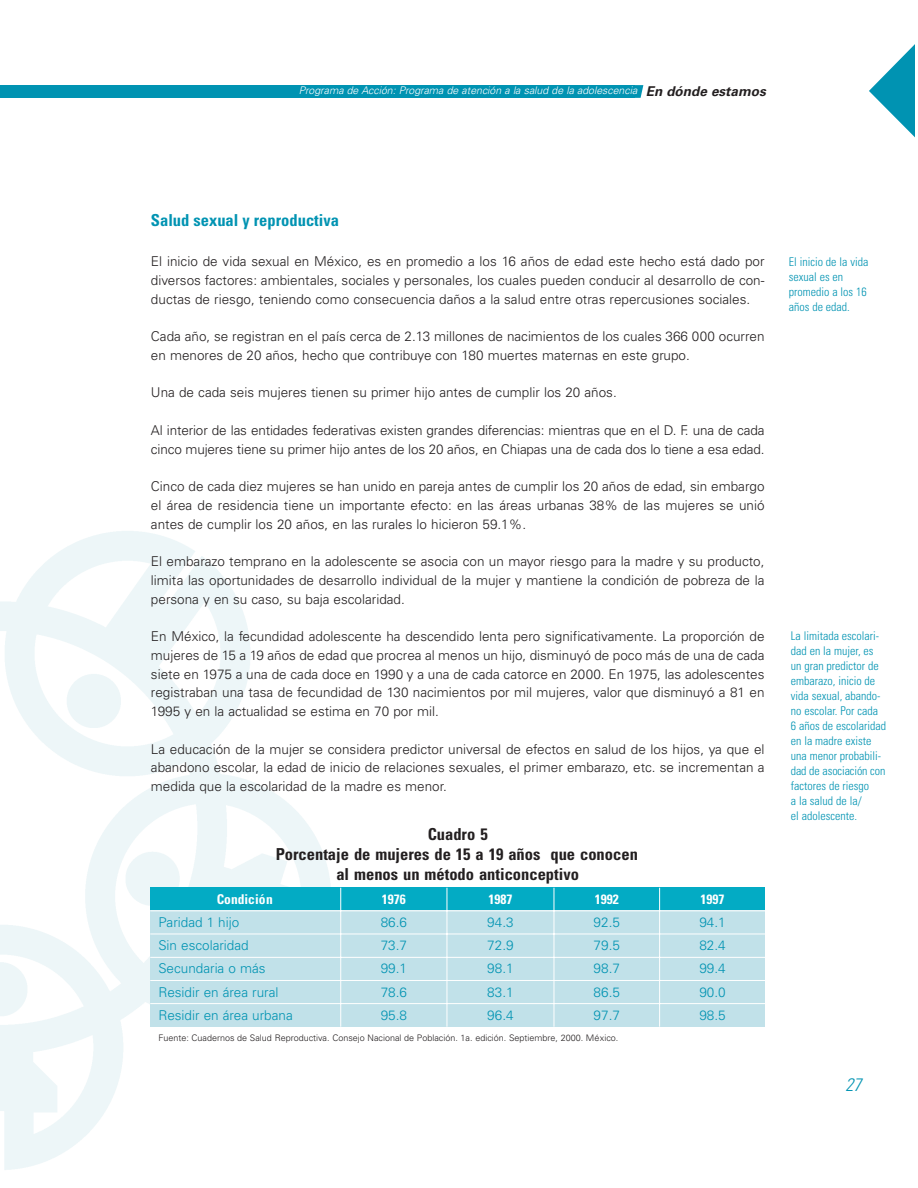
<style>
.page{position:relative;width:918px;height:1188px;background:#fff}
.page>*{position:absolute;margin:0;border:0;box-sizing:border-box;transform-origin:0 0}
.t1{font:italic 300 condensed 18px "Univers";color:#0093b2}
.t2{font:700 condensed 16.5px/19.8px "Univers";color:#231f20;text-align:center}
.t3{font:700 condensed 16.5px "Univers";color:#0093b2}
.t4{font:300 13.5px/18.8px "Univers";color:#231f20;text-align:justify}
.t5{font:300 13.5px "Univers";color:#0093b2}
.t6{font:700 condensed 13.5px "Univers";color:#fff}
.t7{font:300 condensed 12px/15px "Univers";color:#0093b2}
.t8{font:italic 300 10.5px "Univers";color:#fff}
.t9{font:300 9px "Univers";color:#231f20}
.s1{font-weight:700;font-size:13.5px;color:#231f20}
</style>
<div class="page">
<img style="left:1px;top:531px;width:338px;height:639px">
<svg style="left:869px;top:44px;width:46px;height:94px"></svg>
<div style="left:1px;top:85px;width:634px;height:13px;background:#0093b2"></div>
<svg style="left:635px;top:85px;width:8px;height:13px"></svg>
<div style="left:150px;top:888px;width:191px;height:23px;background:#03abc4"></div>
<div style="left:341px;top:888px;width:106px;height:23px;background:#03abc4"></div>
<div style="left:447px;top:888px;width:107px;height:23px;background:#03abc4"></div>
<div style="left:554px;top:888px;width:106px;height:23px;background:#03abc4"></div>
<div style="left:660px;top:888px;width:105px;height:23px;background:#03abc4"></div>
<div style="left:150px;top:911px;width:191px;height:23px;background:#c1e1e9"></div>
<div style="left:341px;top:911px;width:106px;height:23px;background:#c1e1e9"></div>
<div style="left:447px;top:911px;width:107px;height:23px;background:#c1e1e9"></div>
<div style="left:554px;top:911px;width:106px;height:23px;background:#c1e1e9"></div>
<div style="left:660px;top:911px;width:105px;height:23px;background:#c1e1e9"></div>
<div style="left:150px;top:934px;width:191px;height:23px;background:#c1e1e9"></div>
<div style="left:341px;top:934px;width:106px;height:23px;background:#c1e1e9"></div>
<div style="left:447px;top:934px;width:107px;height:23px;background:#c1e1e9"></div>
<div style="left:554px;top:934px;width:106px;height:23px;background:#c1e1e9"></div>
<div style="left:660px;top:934px;width:105px;height:23px;background:#c1e1e9"></div>
<div style="left:150px;top:957px;width:191px;height:23px;background:#c1e1e9"></div>
<div style="left:341px;top:957px;width:106px;height:23px;background:#c1e1e9"></div>
<div style="left:447px;top:957px;width:107px;height:23px;background:#c1e1e9"></div>
<div style="left:554px;top:957px;width:106px;height:23px;background:#c1e1e9"></div>
<div style="left:660px;top:957px;width:105px;height:23px;background:#c1e1e9"></div>
<div style="left:150px;top:980px;width:191px;height:24px;background:#c1e1e9"></div>
<div style="left:341px;top:980px;width:106px;height:24px;background:#c1e1e9"></div>
<div style="left:447px;top:980px;width:107px;height:24px;background:#c1e1e9"></div>
<div style="left:554px;top:980px;width:106px;height:24px;background:#c1e1e9"></div>
<div style="left:660px;top:980px;width:105px;height:24px;background:#c1e1e9"></div>
<div style="left:150px;top:1004px;width:191px;height:23px;background:#c1e1e9"></div>
<div style="left:341px;top:1004px;width:106px;height:23px;background:#c1e1e9"></div>
<div style="left:447px;top:1004px;width:107px;height:23px;background:#c1e1e9"></div>
<div style="left:554px;top:1004px;width:106px;height:23px;background:#c1e1e9"></div>
<div style="left:660px;top:1004px;width:105px;height:23px;background:#c1e1e9"></div>
<hr style="left:150px;top:910px;width:615px;height:1px;background:#fff">
<hr style="left:150px;top:934px;width:615px;height:1px;background:#fff">
<hr style="left:150px;top:957px;width:615px;height:1px;background:#fff">
<hr style="left:150px;top:980px;width:615px;height:1px;background:#fff">
<hr style="left:150px;top:1003px;width:615px;height:1px;background:#fff">
<hr style="left:340px;top:888px;width:1px;height:139px;background:#fff">
<hr style="left:447px;top:888px;width:1px;height:139px;background:#fff">
<hr style="left:554px;top:888px;width:1px;height:139px;background:#fff">
<hr style="left:659px;top:888px;width:1px;height:139px;background:#fff">
<p class="t8" style="left:299px;top:87px;width:468px">Programa de Acción: Programa de atención a la salud de la adolescencia <span class="s1">En dónde estamos</span></p>
<p class="t3" style="left:151px;top:214px;width:190px">Salud sexual y reproductiva</p>
<p class="t4" style="left:151px;top:253px;width:615px">El inicio de vida sexual en México, es en promedio a los 16 años de edad este hecho está dado por diversos factores: ambientales, sociales y personales, los cuales pueden conducir al desarrollo de con&shy;ductas de riesgo, teniendo como consecuencia daños a la salud entre otras repercusiones sociales.</p>
<p class="t4" style="left:151px;top:328px;width:615px">Cada año, se registran en el país cerca de 2.13 millones de nacimientos de los cuales 366 000 ocurren en menores de 20 años, hecho que contribuye con 180 muertes maternas en este grupo.</p>
<p class="t4" style="left:151px;top:384px;width:467px">Una de cada seis mujeres tienen su primer hijo antes de cumplir los 20 años.</p>
<p class="t4" style="left:151px;top:422px;width:615px">Al interior de las entidades federativas existen grandes diferencias: mientras que en el D. F. una de cada cinco mujeres tiene su primer hijo antes de los 20 años, en Chiapas una de cada dos lo tiene a esa edad.</p>
<p class="t4" style="left:151px;top:478px;width:615px">Cinco de cada diez mujeres se han unido en pareja antes de cumplir los 20 años de edad, sin embargo el área de residencia tiene un importante efecto: en las áreas urbanas 38% de las mujeres se unió antes de cumplir los 20 años, en las rurales lo hicieron 59.1%.</p>
<p class="t4" style="left:151px;top:553px;width:615px">El embarazo temprano en la adolescente se asocia con un mayor riesgo para la madre y su producto, limita las oportunidades de desarrollo individual de la mujer y mantiene la condición de pobreza de la persona y en su caso, su baja escolaridad.</p>
<p class="t4" style="left:151px;top:628px;width:615px">En México, la fecundidad adolescente ha descendido lenta pero significativamente. La proporción de mujeres de 15 a 19 años de edad que procrea al menos un hijo, disminuyó de poco más de una de cada siete en 1975 a una de cada doce en 1990 y a una de cada catorce en 2000. En 1975, las adolescentes registraban una tasa de fecundidad de 130 nacimientos por mil mujeres, valor que disminuyó a 81 en 1995 y en la actualidad se estima en 70 por mil.</p>
<p class="t4" style="left:151px;top:741px;width:615px">La educación de la mujer se considera predictor universal de efectos en salud de los hijos, ya que el abandono escolar, la edad de inicio de relaciones sexuales, el primer embarazo, etc. se incrementan a medida que la escolaridad de la madre es menor.</p>
<p class="t2" style="left:276px;top:826px;width:364px">Cuadro 5<br>Porcentaje de mujeres de 15 a 19 años que conocen al menos un método anticonceptivo</p>
<p class="t6" style="left:217px;top:894px;width:58px">Condición</p>
<p class="t6" style="left:382px;top:894px;width:25px">1976</p>
<p class="t6" style="left:488px;top:894px;width:25px">1987</p>
<p class="t6" style="left:595px;top:894px;width:25px">1992</p>
<p class="t6" style="left:701px;top:894px;width:25px">1997</p>
<p class="t5" style="left:158px;top:917px;width:82px">Paridad 1 hijo</p>
<p class="t5" style="left:381px;top:917px;width:28px">86.6</p>
<p class="t5" style="left:487px;top:917px;width:28px">94.3</p>
<p class="t5" style="left:594px;top:917px;width:28px">92.5</p>
<p class="t5" style="left:699px;top:917px;width:28px">94.1</p>
<p class="t5" style="left:158px;top:940px;width:92px">Sin escolaridad</p>
<p class="t5" style="left:381px;top:940px;width:28px">73.7</p>
<p class="t5" style="left:487px;top:940px;width:28px">72.9</p>
<p class="t5" style="left:594px;top:940px;width:28px">79.5</p>
<p class="t5" style="left:699px;top:940px;width:28px">82.4</p>
<p class="t5" style="left:158px;top:964px;width:109px">Secundaria o más</p>
<p class="t5" style="left:381px;top:964px;width:28px">99.1</p>
<p class="t5" style="left:487px;top:964px;width:28px">98.1</p>
<p class="t5" style="left:594px;top:964px;width:28px">98.7</p>
<p class="t5" style="left:699px;top:964px;width:28px">99.4</p>
<p class="t5" style="left:158px;top:987px;width:122px">Residir en área rural</p>
<p class="t5" style="left:381px;top:987px;width:28px">78.6</p>
<p class="t5" style="left:487px;top:987px;width:28px">83.1</p>
<p class="t5" style="left:594px;top:987px;width:28px">86.5</p>
<p class="t5" style="left:699px;top:987px;width:28px">90.0</p>
<p class="t5" style="left:158px;top:1010px;width:136px">Residir en área urbana</p>
<p class="t5" style="left:381px;top:1010px;width:28px">95.8</p>
<p class="t5" style="left:487px;top:1010px;width:28px">96.4</p>
<p class="t5" style="left:594px;top:1010px;width:28px">97.7</p>
<p class="t5" style="left:699px;top:1010px;width:28px">98.5</p>
<p class="t9" style="left:158px;top:1034px;width:462px">Fuente: Cuadernos de Salud Reproductiva. Consejo Nacional de Población. 1a. edición. Septiembre, 2000. México.</p>
<p class="t7" style="left:789px;top:255px;width:81px">El inicio de la vida sexual es en promedio a los 16 años de edad.</p>
<p class="t7" style="left:791px;top:629px;width:97px">La limitada escolari&shy;dad en la mujer, es un gran predictor de embarazo, inicio de vida sexual, abando&shy;no escolar. Por cada<br>6 años de escolaridad en la madre existe una menor probabili&shy;dad de asociación con factores de riesgo<br>a la salud de la/<br>el adolescente.</p>
<h1 class="t1" style="left:845px;top:1078px;width:17px">27</h1>
</div>
